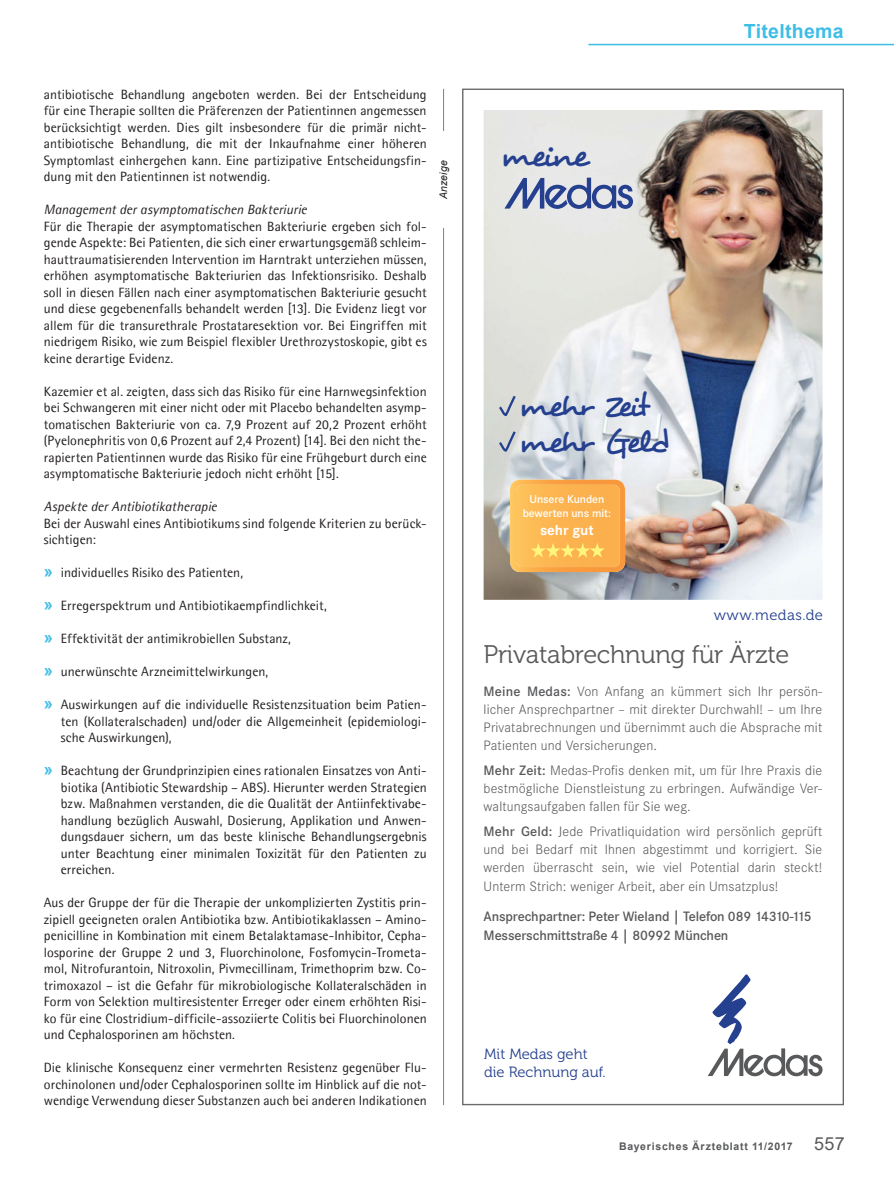
<style>
.page{position:relative;width:894px;height:1192px;background:#fff}
.page>*{position:absolute;margin:0;border:0;box-sizing:border-box;transform-origin:0 0}
.t1{font:33.75px "Desyrel";letter-spacing:-.075em;color:#25408f}
.t2{font:32.85px/36.8px "Desyrel";letter-spacing:-.085em;color:#25408f}
.t3{font:25.35px "Museo 300";letter-spacing:-.01em;color:#58595b}
.t4{font:700 19.5px "Arial";letter-spacing:.015em;color:#3ebde7}
.t5{font:700 15px "Corporate S";letter-spacing:-.005em;color:#fff}
.t6{font:14.85px/17.7px "Museo 300";color:#25408f}
.t7{font:14.85px "Museo 300";letter-spacing:.03em;color:#25408f}
.t8{font:300 14.25px/18.1px "Corporate S";letter-spacing:.01em;color:#58595b;text-align:justify}
.t9{font:600 14.25px/18.1px "Corporate S";letter-spacing:-.01em;color:#58595b}
.t10{font:13.5px/16.5px "Agfa Rotis Semisans";letter-spacing:.005em;color:#231f20;text-align:justify}
.t11{font:italic 13.5px "Agfa Rotis Semisans";color:#231f20}
.t12{font:600 11.7px/14.1px "Corporate S";letter-spacing:-.005em;color:#fff;text-align:center}
.t13{font:700 10.5px "Arial";letter-spacing:.07em;color:#58595b}
.t14{font:italic 10.5px "Arial";letter-spacing:.01em;color:#231f20}
.s1{font-family:"Arial";font-weight:700;font-size:16.5px;color:#3ebde7}
.s2{font-weight:600}
.s3{font-weight:400;font-size:18px}
</style>
<div class="page">
<hr style="left:588px;top:44px;width:305px;height:1px;background:#3ebde7">
<img style="left:483px;top:110px;width:339px;height:490px">
<svg style="left:708px;top:974px;width:114px;height:102px"></svg>
<svg style="left:510px;top:480px;width:115px;height:92px;background:#fbb552"></svg>
<svg style="left:496px;top:393px;width:21px;height:24px"></svg>
<svg style="left:496px;top:429px;width:21px;height:24px"></svg>
<svg style="left:504px;top:178px;width:129px;height:31px;background:#97a2c2"></svg>
<hr style="left:443px;top:89px;width:1px;height:1016px;background:#807f83">
<div style="left:439px;top:131px;width:8px;height:97px;background:#fff"></div>
<p class="t10" style="left:44px;top:86px;width:384px">antibiotische Behandlung angeboten werden. Bei der Entscheidung für eine Therapie sollten die Präferenzen der Patientinnen angemessen berücksichtigt werden. Dies gilt insbesondere für die primär nicht&shy;antibiotische Behandlung, die mit der Inkaufnahme einer höheren Symptomlast einhergehen kann. Eine partizipative Entscheidungsfin&shy;dung mit den Patientinnen ist notwendig.</p>
<p class="t11" style="left:44px;top:201px;width:264px">Management der asymptomatischen Bakteriurie</p>
<p class="t10" style="left:44px;top:218px;width:384px">Für die Therapie der asymptomatischen Bakteriurie ergeben sich fol&shy;gende Aspekte: Bei Patienten, die sich einer erwartungsgemäß schleim&shy;hauttraumatisierenden Intervention im Harntrakt unterziehen müssen, erhöhen asymptomatische Bakteriurien das Infektionsrisiko. Deshalb soll in diesen Fällen nach einer asymptomatischen Bakteriurie gesucht und diese gegebenenfalls behandelt werden [13]. Die Evidenz liegt vor allem für die transurethrale Prostataresektion vor. Bei Eingriffen mit niedrigem Risiko, wie zum Beispiel flexibler Urethrozystoskopie, gibt es keine derartige Evidenz.</p>
<p class="t10" style="left:44px;top:383px;width:384px">Kazemier et al. zeigten, dass sich das Risiko für eine Harnwegsinfektion bei Schwangeren mit einer nicht oder mit Placebo behandelten asymp&shy;tomatischen Bakteriurie von ca. 7,9 Prozent auf 20,2 Prozent erhöht (Pyelonephritis von 0,6 Prozent auf 2,4 Prozent) [14]. Bei den nicht the&shy;rapierten Patientinnen wurde das Risiko für eine Frühgeburt durch eine asymptomatische Bakteriurie jedoch nicht erhöht [15].</p>
<p class="t11" style="left:44px;top:498px;width:175px">Aspekte der Antibiotikatherapie</p>
<p class="t10" style="left:44px;top:515px;width:384px">Bei der Auswahl eines Antibiotikums sind folgende Kriterien zu berück&shy;sichtigen:</p>
<p class="t10" style="left:44px;top:564px;width:201px"><span class="s1">»</span> individuelles Risiko des Patienten,</p>
<p class="t10" style="left:44px;top:597px;width:284px"><span class="s1">»</span> Erregerspektrum und Antibiotikaempfindlichkeit,</p>
<p class="t10" style="left:44px;top:630px;width:249px"><span class="s1">»</span> Effektivität der antimikrobiellen Substanz,</p>
<p class="t10" style="left:44px;top:663px;width:226px"><span class="s1">»</span> unerwünschte Arzneimittelwirkungen,</p>
<p class="t10" style="left:61px;top:696px;width:367px;text-indent:-17px"><span class="s1">»</span> Auswirkungen auf die individuelle Resistenzsituation beim Patien&shy;ten (Kollateralschaden) und/oder die Allgemeinheit (epidemiologi&shy;sche Auswirkungen),</p>
<p class="t10" style="left:61px;top:762px;width:367px;text-indent:-17px"><span class="s1">»</span> Beachtung der Grundprinzipien eines rationalen Einsatzes von Anti&shy;biotika (Antibiotic Stewardship – ABS). Hierunter werden Strategien bzw. Maßnahmen verstanden, die die Qualität der Antiinfektivabe&shy;handlung bezüglich Auswahl, Dosierung, Applikation und Anwen&shy;dungsdauer sichern, um das beste klinische Behandlungsergebnis unter Beachtung einer minimalen Toxizität für den Patienten zu erreichen.</p>
<p class="t10" style="left:44px;top:894px;width:384px">Aus der Gruppe der für die Therapie der unkomplizierten Zystitis prin&shy;zipiell geeigneten oralen Antibiotika bzw. Antibiotikaklassen – Amino&shy;penicilline in Kombination mit einem Betalaktamase-Inhibitor, Cepha&shy;losporine der Gruppe 2 und 3, Fluorchinolone, Fosfomycin-Trometa&shy;mol, Nitrofurantoin, Nitroxolin, Pivmecillinam, Trimethoprim bzw. Co&shy;trimoxazol – ist die Gefahr für mikrobiologische Kollateralschäden in Form von Selektion multiresistenter Erreger oder einem erhöhten Risi&shy;ko für eine Clostridium-difficile-assoziierte Colitis bei Fluorchinolonen und Cephalosporinen am höchsten.</p>
<p class="t10" style="left:44px;top:1059px;width:384px">Die klinische Konsequenz einer vermehrten Resistenz gegenüber Flu&shy;orchinolonen und/oder Cephalosporinen sollte im Hinblick auf die not&shy;wendige Verwendung dieser Substanzen auch bei anderen Indikationen</p>
<p class="t14" style="left:437px;top:199px;width:40px;rotate:-90deg">Anzeige</p>
<h1 class="t1" style="left:500px;top:135px;width:90px">meine</h1>
<h3 class="t4" style="left:743px;top:20px;width:101px">Titelthema</h3>
<h2 class="t2" style="left:518px;top:388px;width:152px">mehr Zeit mehr Geld</h2>
<p class="t12" style="left:522px;top:492px;width:90px">Unsere Kunden bewerten uns mit:</p>
<p class="t5" style="left:540px;top:521px;width:55px">sehr gut</p>
<p class="t7" style="left:713px;top:609px;width:111px">www.medas.de</p>
<h3 class="t3" style="left:483px;top:645px;width:307px">Privatabrechnung für Ärzte</h3>
<p class="t8" style="left:483px;top:683px;width:340px"><span class="s2">Meine Medas:</span> Von Anfang an kümmert sich Ihr persön&shy;licher Ansprechpartner – mit direkter Durchwahl! – um Ihre Privat abrechnungen und übernimmt auch die Absprache mit Patienten und Versicherungen.</p>
<p class="t8" style="left:483px;top:762px;width:340px"><span class="s2">Mehr Zeit:</span> Medas-Profis denken mit, um für Ihre Praxis die bestmögliche Dienstleistung zu erbringen. Aufwändige Ver&shy;waltungsaufgaben fallen für Sie weg.</p>
<p class="t8" style="left:483px;top:823px;width:340px"><span class="s2">Mehr Geld:</span> Jede Privatliquidation wird persönlich geprüft und bei Bedarf mit Ihnen abgestimmt und korrigiert. Sie werden überrascht sein, wie viel Potential darin steckt!<br>Unterm Strich: weniger Arbeit, aber ein Umsatzplus!</p>
<p class="t9" style="left:483px;top:907px;width:329px">Ansprechpartner: Peter Wieland | Telefon 089 14310-115<br>Messerschmittstraße 4 | 80992 München</p>
<p class="t6" style="left:484px;top:1047px;width:123px">Mit Medas geht die Rechnung auf.</p>
<p class="t13" style="left:619px;top:1140px;width:227px">Bayerisches Ärzteblatt 11/2017 <span class="s3">557</span></p>
</div>
